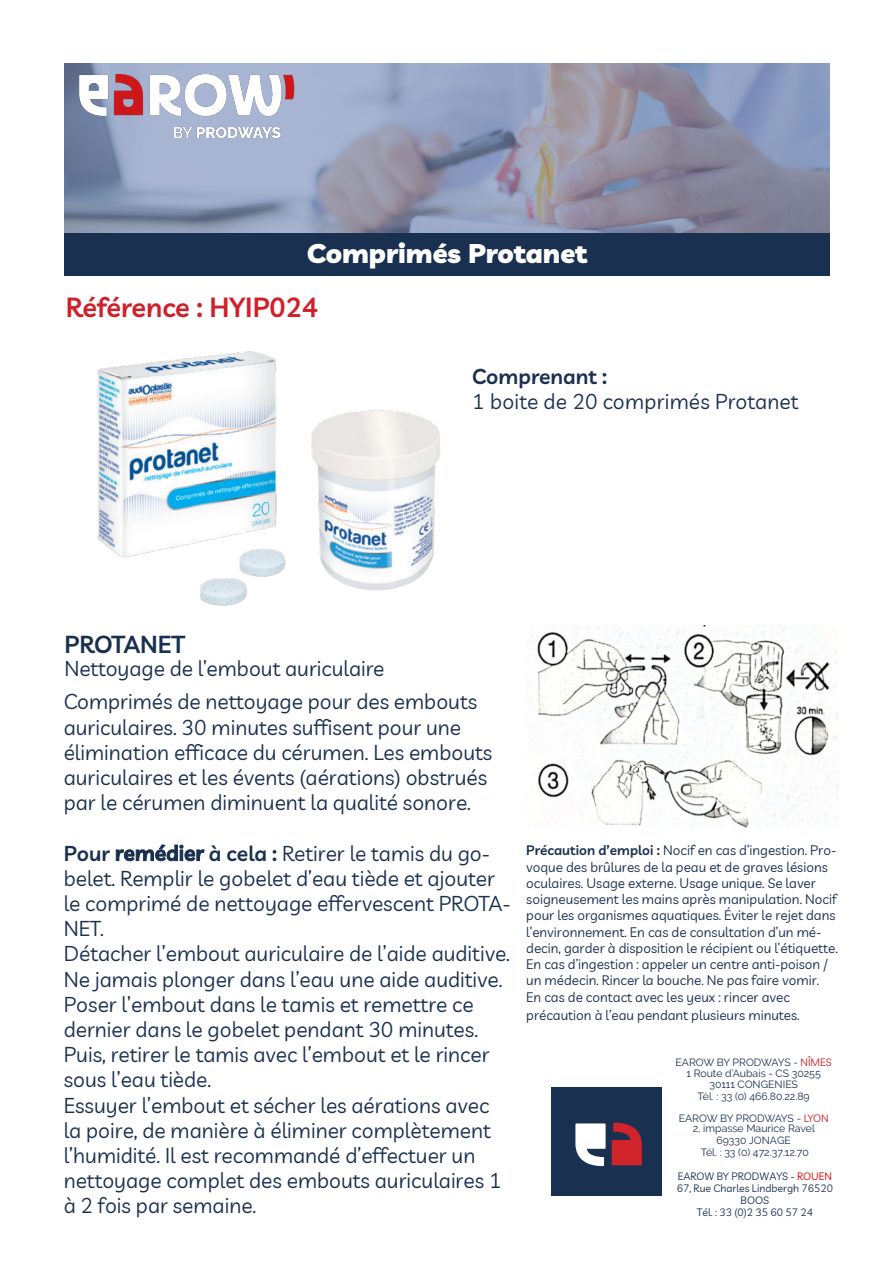
<style>
.page{position:relative;width:893px;height:1263px;background:#fff}
.page>*{position:absolute;margin:0;border:0;box-sizing:border-box;transform-origin:0 0}
.t1{font:900 27px "Livvic";color:#fff}
.t2{font:600 27px "Livvic";color:#d0202a}
.t3{font:600 24px "Livvic";letter-spacing:-.005em;color:#1a304f}
.t4{font:21px/25.2px "Livvic";color:#1a304f}
.t5{font:600 21px "Livvic";color:#1a304f}
.t6{font:13.5px/16.2px "Livvic";color:#1a304f}
.t7{font:10.5px/11.4px "Raleway";color:#1a304f;text-align:center}
.t8{font:10.5px/11.9px "Livvic";color:#1a304f;text-align:center}
.s1{font-weight:600}
.s2{font-family:"Livvic";color:#d0202a}
.s3{font-style:inherit}
.s4{color:#db0000}
</style>
<div class="page">
<img style="left:64px;top:64px;width:765px;height:168px">
<div style="left:64px;top:233px;width:766px;height:43px;background:#193051"></div>
<img style="left:79px;top:63px;width:232px;height:85px">
<img style="left:97px;top:351px;width:344px;height:255px">
<img style="left:526px;top:626px;width:312px;height:201px">
<div style="left:551px;top:1087px;width:111px;height:109px;background:#193051"></div>
<svg style="left:575px;top:1123px;width:31px;height:43px"></svg>
<svg style="left:612px;top:1122px;width:30px;height:43px"></svg>
<p class="t1" style="left:307px;top:232px;width:282px">Comprimés Protanet</p>
<p class="t2" style="left:66px;top:287px;width:254px">Référence : HYIP024</p>
<p class="t5" style="left:472px;top:360px;width:136px">Comprenant :</p>
<p class="t4" style="left:472px;top:388px;width:328px">1 boite de 20 comprimés Protanet</p>
<p class="t3" style="left:64px;top:626px;width:122px">PROTANET</p>
<p class="t4" style="left:64px;top:651px;width:415px;line-height:33.2px">Nettoyage de l’embout auriculaire<br>Comprimés de nettoyage pour des embouts</p>
<p class="t4" style="left:64px;top:713px;width:430px">auriculaires. 30 minutes suffisent pour une élimination efficace du cérumen. Les embouts auriculaires et les évents (aérations) obstrués par le cérumen diminuent la qualité sonore.</p>
<p class="t4" style="left:64px;top:839px;width:449px"><span class="s1">Pour remédier à cela :</span> Retirer le tamis du go&shy;belet. Remplir le gobelet d’eau tiède et ajouter le comprimé de nettoyage effervescent PROTA-NET.<br>Détacher l’embout auriculaire de l’aide auditive.<br>Ne jamais plonger dans l’eau une aide auditive.<br>Poser l’embout dans le tamis et remettre ce dernier dans le gobelet pendant 30 minutes.<br>Puis, retirer le tamis avec l’embout et le rincer sous l’eau tiède.<br>Essuyer l’embout et sécher les aérations avec la poire, de manière à éliminer complètement l’humidité. Il est recommandé d’effectuer un nettoyage complet des embouts auriculaires 1 à 2 fois par semaine.</p>
<p class="t6" style="left:526px;top:842px;width:313px"><span class="s1">Précaution d’emploi :</span> Nocif en cas d’ingestion. Pro&shy;voque des brûlures de la peau et de graves lésions oculaires. Usage externe. Usage unique. Se laver soigneusement les mains après manipulation. Nocif pour les organismes aquatiques. Éviter le rejet dans l’environnement. En cas de consultation d’un mé&shy;decin, garder à disposition le récipient ou l’étiquette.<br>En cas d’ingestion : appeler un centre anti-poison / un médecin. Rincer la bouche. Ne pas faire vomir.<br>En cas de contact avec les yeux : rincer avec</p>
<p class="t6" style="left:526px;top:1006px;width:275px">précaution à l’eau pendant plusieurs minutes.</p>
<p class="t7" style="left:675px;top:1056px;width:158px">EAROW BY PRODWAYS - <span class="s2">NÎMES<br></span>1 Route d’Aubais - CS 30255<br>30111 CONGENIES<br>Tél. : 33 (0) 466.80.22.89</p>
<p class="t7" style="left:679px;top:1112px;width:151px">EAROW BY PRODWAYS - <span class="s2">LYON<br></span>2, impasse Maurice Ravel<br>69330 JONAGE<br>Tél. : 33 (0) 472.37.12.70</p>
<p class="t8" style="left:677px;top:1170px;width:158px">EAROW <span class="s3">B</span>Y PRODWAYS - <span class="s4">ROUEN<br></span>6<span class="s3">7</span>, Rue Charles Lindbergh 76520<br>BOOS<br>Tél. : 33 <span class="s3">(0)2 35 60 57 24</span></p>
</div>
